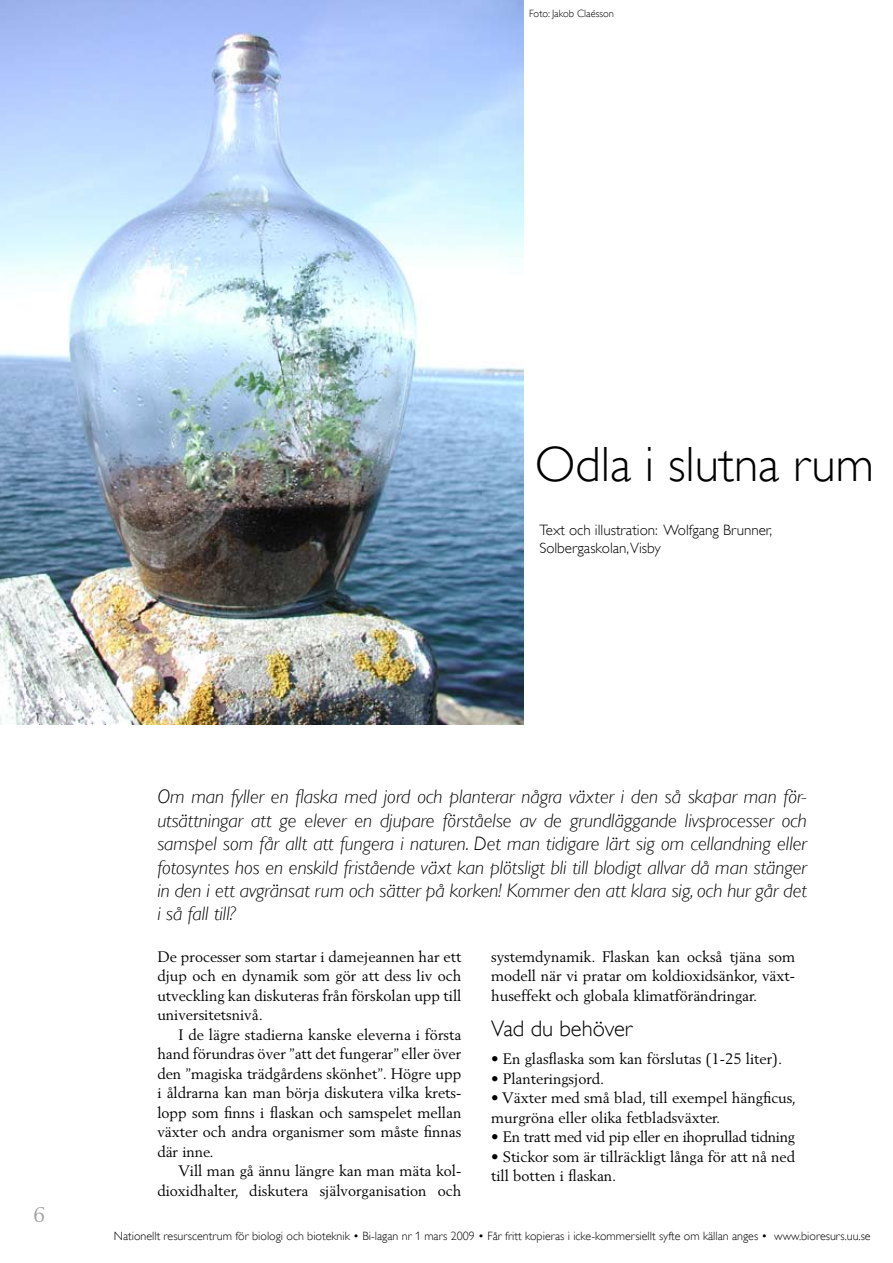
<style>
.page{position:relative;width:893px;height:1263px;background:#fff}
.page>*{position:absolute;margin:0;border:0;box-sizing:border-box;transform-origin:0 0}
.t1{font:300 49.5px "Gill Alt One";color:#000}
.t2{font:300 22.5px "Gill Alt One";color:#000}
.t3{font:21px "Berling";color:#9c9d9f}
.t4{font:italic 300 19.5px/23.4px "Gill Alt One";color:#000;text-align:justify}
.t5{font:15px/19.5px "Berling";color:#000;text-align:justify}
.t6{font:300 15px/18px "Gill Alt One";color:#000}
.t7{font:15px "Berling";letter-spacing:-.02em;color:#000}
.t8{font:300 12px "Gill Alt One";color:#000}
.t9{font:300 10.5px "Gill Alt One";color:#000}
</style>
<div class="page">
<img style="left:0;top:0;width:524px;height:725px">
<p class="t9" style="left:529px;top:7px;width:86px">Foto: Jakob Claésson</p>
<h1 class="t1" style="left:535px;top:436px;width:341px">Odla i slutna rum</h1>
<p class="t6" style="left:539px;top:521px;width:234px">Text och illustration: Wolfgang Brunner,<br>Solbergaskolan,Visby</p>
<h3 class="t3" style="left:34px;top:1202px;width:13px">6</h3>
<p class="t4" style="left:157px;top:785px;width:651px">Om man fyller en flaska med jord och planterar några växter i den så skapar man för&shy;utsättningar att ge elever en djupare förståelse av de grundläggande livsprocesser och samspel som får allt att fungera i naturen. Det man tidigare lärt sig om cellandning eller fotosyntes hos en enskild fristående växt kan plötsligt bli till blodigt allvar då man stänger in den i ett avgränsat rum och sätter på korken! Kommer den att klara sig, och hur går det i så fall till?</p>
<p class="t5" style="left:157px;top:947px;width:306px">De processer som startar i damejeannen har ett djup och en dynamik som gör att dess liv och utveckling kan diskuteras från förskolan upp till universitetsnivå.</p>
<p class="t5" style="left:157px;top:1025px;width:306px;text-indent:21px">I de lägre stadierna kanske eleverna i första hand förundras över ”att det fungerar” eller över den ”magiska trädgårdens skönhet”. Högre upp i åldrarna kan man börja diskutera vilka krets&shy;lopp som finns i flaskan och samspelet mellan växter och andra organismer som måste finnas där inne.</p>
<p class="t5" style="left:157px;top:1161px;width:306px;text-align:right">Vill man gå ännu längre kan man mäta kol&shy;dioxidhalter, diskutera självorganisation och</p>
<p class="t5" style="left:491px;top:947px;width:306px">systemdynamik. Flaskan kan också tjäna som modell när vi pratar om koldioxidsänkor, växt&shy;huseffekt och globala klimatförändringar.</p>
<h2 class="t2" style="left:491px;top:1016px;width:143px">Vad du behöver</h2>
<p class="t5" style="left:491px;top:1049px;width:293px">• En glasflaska som kan förslutas (1-25 liter).</p>
<p class="t5" style="left:491px;top:1069px;width:115px">• Planteringsjord.</p>
<p class="t5" style="left:491px;top:1088px;width:306px">• Växter med små blad, till exempel hängficus, murgröna eller olika fetbladsväxter.</p>
<p class="t7" style="left:491px;top:1128px;width:305px">• En tratt med vid pip eller en ihoprullad tidning</p>
<p class="t5" style="left:491px;top:1147px;width:305px">• Stickor som är tillräckligt långa för att nå ned till botten i flaskan.</p>
<p class="t8" style="left:114px;top:1229px;width:758px">Nationellt resurscentrum för biologi och bioteknik • Bi-lagan nr 1 mars 2009 • Får fritt kopieras i icke-kommersiellt syfte om källan anges • www.bioresurs.uu.se</p>
</div>
